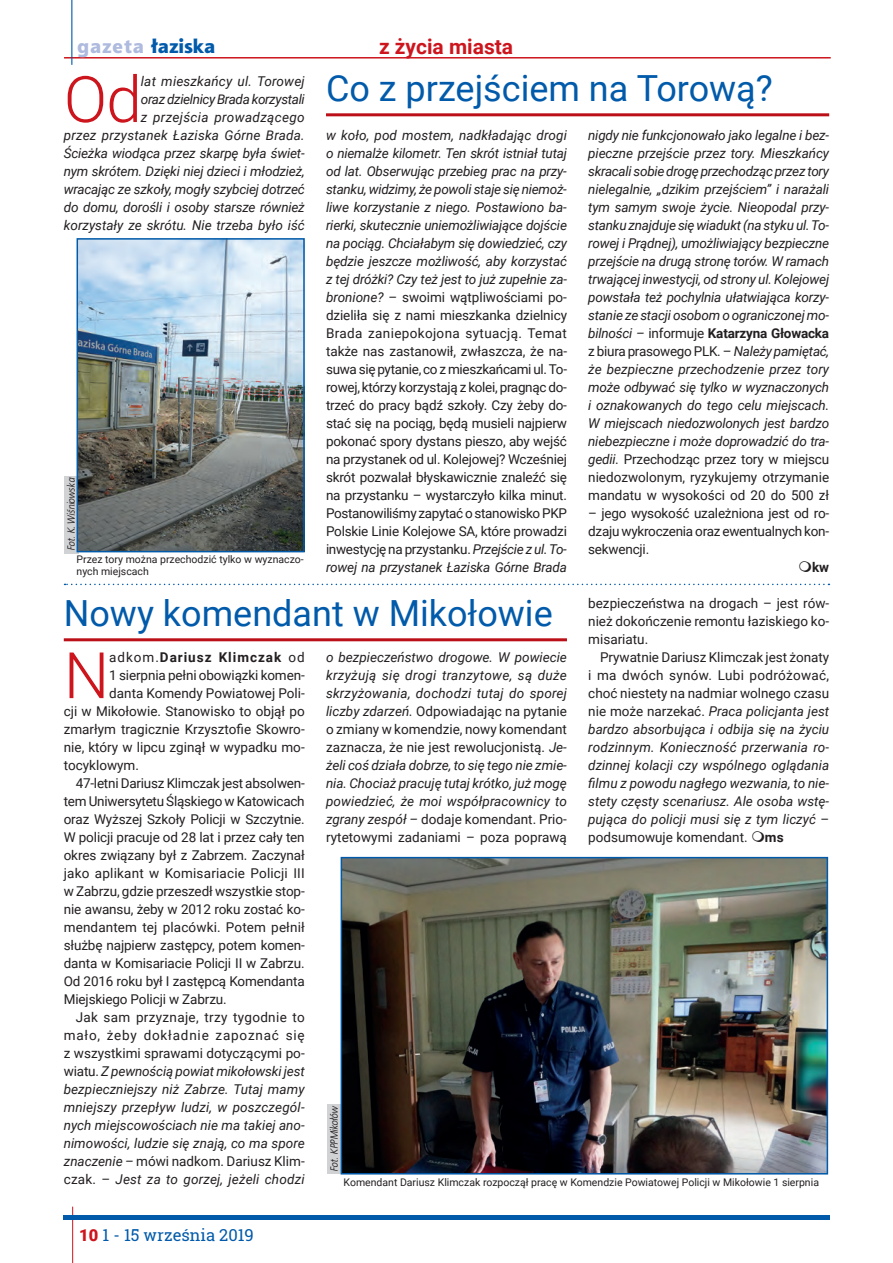
<style>
.page{position:relative;width:893px;height:1263px;background:#fff}
.page>*{position:absolute;margin:0;border:0;box-sizing:border-box;transform-origin:0 0}
.t1{font:300 64.2px "Roboto";color:#cd151d}
.t2{font:36px "Roboto";color:#015aaa}
.t3{font:700 21px "Roboto";color:#cd151d}
.t4{font:19.5px "Aerton EFN Black";color:#015aaa}
.t5{font:16.5px "Roboto Slab";color:#015aaa}
.t6{font:italic 13.5px/18px "Roboto";color:#231f20;text-align:justify}
.t7{font:13.5px/18px "Roboto";letter-spacing:-.01em;color:#231f20;text-align:justify}
.t8{font:13.5px "Roboto";letter-spacing:.015em;color:#231f20}
.t9{font:13.5px "Roboto";letter-spacing:.01em;color:#231f20}
.t10{font:13.5px "Roboto";letter-spacing:.025em;color:#231f20}
.t11{font:13.5px "Roboto";letter-spacing:.06em;color:#231f20}
.t12{font:700 13.5px "Roboto";letter-spacing:.07em;color:#231f20}
.t13{font:10.5px/12.6px "Roboto";color:#231f20}
.t14{font:italic 10.5px "Bureau EFN";color:#231f20}
.s1{color:#aebade}
.s2{font-style:italic}
.s3{font-style:normal}
.s4{font-weight:700;font-style:normal}
.s5{font-weight:400}
.s6{font-family:"Roboto";font-weight:900;color:#cd151d}
</style>
<div class="page">
<hr style="left:64px;top:57px;width:767px;height:2px;background:#cd151d">
<hr style="left:72px;top:1206px;width:1px;height:57px;background:#cd151d">
<hr style="left:71px;top:0;width:1px;height:65px;background:#015aaa">
<hr style="left:63px;top:1215px;width:766px;height:4px;background:#015aaa">
<div style="left:328px;top:1105px;width:14px;height:69px;background:#d1d2d4"></div>
<div style="left:65px;top:476px;width:14px;height:78px;background:#d1d2d4"></div>
<svg style="left:65px;top:584px;width:764px;height:1px"></svg>
<img style="left:344px;top:860px;width:481px;height:311px">
<div style="left:341px;top:857px;width:487px;height:317px;border:2px solid #015aaa"></div>
<img style="left:80px;top:241px;width:222px;height:308px">
<div style="left:77px;top:238px;width:228px;height:314px;border:2px solid #015aaa"></div>
<hr style="left:326px;top:113px;width:503px;height:3px;background:#bb1018">
<hr style="left:64px;top:638px;width:503px;height:3px;background:#bb1018">
<h3 class="t4" style="left:77px;top:38px;width:139px"><span class="s1">gazeta</span> łaziska</h3>
<h1 class="t1" style="left:64px;top:63px;width:80px">Od</h1>
<p class="t6" style="left:64px;top:72px;width:243px;text-align:right">lat mieszkańcy ul. Torowej<br>oraz dzielnicy Brada korzystali<br>z przejścia prowadzącego<br>przez przystanek Łaziska Górne Brada.<br>Ścieżka wiodąca przez skarpę była świet&shy;nym skrótem. Dzięki niej dzieci i młodzież, wracając ze szkoły, mogły szybciej dotrzeć do domu, dorośli i osoby starsze również korzystały ze skrótu. Nie trzeba było iść</p>
<p class="t14" style="left:67px;top:551px;width:75px;rotate:-90deg">Fot. K. Wiśniowska</p>
<p class="t13" style="left:77px;top:553px;width:229px">Przez tory można przechodzić tylko w wyznaczo&shy;nych miejscach</p>
<h3 class="t3" style="left:379px;top:35px;width:136px">z życia miasta</h3>
<h2 class="t2" style="left:326px;top:67px;width:448px">Co z przejściem na Torową?</h2>
<p class="t7" style="left:326px;top:126px;width:243px"><span class="s2">w koło, pod mostem, nadkładając drogi o niemalże kilometr. Ten skrót istniał tutaj od lat. Obserwując przebieg prac na przy&shy;stanku, widzimy, że powoli staje się niemoż&shy;liwe korzystanie z niego. Postawiono ba&shy;rierki, skutecznie uniemożliwiające dojście na pociąg. Chciałabym się dowiedzieć, czy będzie jeszcze możliwość, aby korzystać z tej dróżki? Czy też jest to już zupełnie za&shy;bronione?</span> – swoimi wątpliwościami po&shy;dzieliła się z nami mieszkanka dzielnicy Brada zaniepokojona sytuacją. Temat także nas zastanowił, zwłaszcza, że na&shy;suwa się pytanie, co z mieszkańcami ul. To&shy;rowej, którzy korzystają z kolei, pragnąc do&shy;trzeć do pracy bądź szkoły. Czy żeby do&shy;stać się na pociąg, będą musieli najpierw pokonać spory dystans pieszo, aby wejść na przystanek od ul. Kolejowej? Wcześniej skrót pozwalał błyskawicznie znaleźć się na przystanku – wystarczyło kilka minut.<br>Postanowiliśmy zapytać o stanowisko PKP Polskie Linie Kolejowe SA, które prowadzi inwestycję na przystanku. <span class="s2">Przejście z ul. To&shy;rowej na przystanek Łaziska Górne Brada</span></p>
<p class="t6" style="left:588px;top:126px;width:243px">nigdy nie funkcjonowało jako legalne i bez&shy;pieczne przejście przez tory. Mieszkańcy skracali sobie drogę przechodząc przez tory nielegalnie, „dzikim przejściem” i narażali tym samym swoje życie. Nieopodal przy&shy;stanku znajduje się wiadukt (na styku ul. To&shy;rowej i Prądnej), umożliwiający bezpieczne przejście na drugą stronę torów. W ramach trwającej inwestycji, od strony ul. Kolejowej powstała też pochylnia ułatwiająca korzy&shy;stanie ze stacji osobom o ograniczonej mo&shy;bilności – <span class="s3">informuje</span> <span class="s4">Katarzyna Głowacka </span><span class="s3">z biura prasowego PLK. –</span> Należy pamiętać, że bezpieczne przechodzenie przez tory może odbywać się tylko w wyznaczonych i oznakowanych do tego celu miejscach.<br>W miejscach niedozwolonych jest bardzo niebezpieczne i może doprowadzić do tra&shy;gedii. <span class="s3">Przechodząc przez tory w miejscu niedozwolonym, ryzykujemy otrzymanie mandatu w wysokości od 20 do 500 zł</span></p>
<p class="t7" style="left:588px;top:504px;width:242px">– jego wysokość uzależniona jest od ro&shy;dzaju wykroczenia oraz ewentualnych kon&shy;sekwencji.</p>
<p class="t12" style="left:812px;top:560px;width:19px">kw</p>
<p class="t7" style="left:588px;top:594px;width:242px">bezpieczeństwa na drogach – jest rów&shy;nież dokończenie remontu łaziskiego ko&shy;misariatu.</p>
<p class="t6" style="left:588px;top:648px;width:243px;text-indent:12px"><span class="s3">Prywatnie Dariusz Klimczak jest żonaty i ma dwóch synów. Lubi podróżować, choć niestety na nadmiar wolnego czasu nie może narzekać.</span> Praca policjanta jest bardzo absorbująca i odbija się na życiu rodzinnym. Konieczność przerwania ro&shy;dzinnej kolacji czy wspólnego oglądania filmu z powodu nagłego wezwania, to nie&shy;stety częsty scenariusz. Ale osoba wstę&shy;pująca do policji musi się z tym liczyć <span class="s3">– podsumowuje komendant.</span></p>
<h2 class="t2" style="left:64px;top:592px;width:490px">Nowy komendant w Mikołowie</h2>
<p class="t6" style="left:326px;top:648px;width:242px">o bezpieczeństwo drogowe. W powiecie krzyżują się drogi tranzytowe, są duże skrzyżowania, dochodzi tutaj do sporej liczby zdarzeń. <span class="s3">Odpowiadając na pytanie o zmiany w komendzie, nowy komendant zaznacza, że nie jest rewolucjonistą.</span> Je&shy;żeli coś działa dobrze, to się tego nie zmie&shy;nia. Chociaż pracuję tutaj krótko, już mogę powiedzieć, że moi współpracownicy to zgrany zespół – <span class="s3">dodaje komendant. Prio&shy;rytetowymi zadaniami – poza poprawą</span></p>
<h1 class="t1" style="left:64px;top:639px;width:47px">N</h1>
<p class="t12" style="left:109px;top:650px;width:197px"><span class="s5">adkom.</span>Dariusz Klimczak <span class="s5">od</span></p>
<p class="t7" style="left:109px;top:666px;width:197px">1 sierpnia pełni obowiązki komen-</p>
<p class="t7" style="left:109px;top:684px;width:197px">danta Komendy Powiatowej Poli-</p>
<p class="t7" style="left:64px;top:702px;width:242px">cji w Mikołowie. Stanowisko to objął po</p>
<p class="t7" style="left:64px;top:720px;width:242px">zmarłym tragicznie Krzysztofie Skowro-</p>
<p class="t7" style="left:64px;top:738px;width:242px">nie, który w lipcu zginął w wypadku mo-</p>
<p class="t7" style="left:64px;top:756px;width:77px">tocyklowym.</p>
<p class="t7" style="left:76px;top:774px;width:231px">47-letni Dariusz Klimczak jest absolwen-</p>
<p class="t7" style="left:64px;top:792px;width:242px">tem Uniwersytetu Śląskiego w Katowicach</p>
<p class="t7" style="left:64px;top:810px;width:242px">oraz Wyższej Szkoły Policji w Szczytnie.</p>
<p class="t7" style="left:64px;top:828px;width:242px">W policji pracuje od 28 lat i przez cały ten</p>
<p class="t7" style="left:64px;top:846px;width:242px">okres związany był z Zabrzem. Zaczynał</p>
<p class="t8" style="left:64px;top:865px;width:242px">jako aplikant w Komisariacie Policji III</p>
<p class="t7" style="left:64px;top:882px;width:242px">w Zabrzu, gdzie przeszedł wszystkie stop-</p>
<p class="t7" style="left:64px;top:900px;width:242px">nie awansu, żeby w 2012 roku zostać ko-</p>
<p class="t9" style="left:64px;top:919px;width:242px">mendantem tej placówki. Potem pełnił</p>
<p class="t7" style="left:64px;top:936px;width:242px">służbę najpierw zastępcy, potem komen-</p>
<p class="t7" style="left:64px;top:954px;width:242px">danta w Komisariacie Policji II w Zabrzu.</p>
<p class="t7" style="left:64px;top:972px;width:242px">Od 2016 roku był I zastępcą Komendanta</p>
<p class="t7" style="left:64px;top:990px;width:164px">Miejskiego Policji w Zabrzu.</p>
<p class="t10" style="left:76px;top:1010px;width:231px">Jak sam przyznaje, trzy tygodnie to</p>
<p class="t11" style="left:64px;top:1028px;width:242px">mało, żeby dokładnie zapoznać się</p>
<p class="t7" style="left:64px;top:1044px;width:242px">z wszystkimi sprawami dotyczącymi po-</p>
<p class="t6" style="left:64px;top:1062px;width:242px"><span class="s3">wiatu.</span> Z pewnością powiat mikołowski jest</p>
<p class="t6" style="left:64px;top:1080px;width:242px">bezpieczniejszy niż Zabrze. Tutaj mamy</p>
<p class="t6" style="left:64px;top:1098px;width:242px">mniejszy przepływ ludzi, w poszczegól-</p>
<p class="t6" style="left:64px;top:1116px;width:242px">nych miejscowościach nie ma takiej ano-</p>
<p class="t6" style="left:64px;top:1134px;width:242px">nimowości, ludzie się znają, co ma spore</p>
<p class="t7" style="left:64px;top:1152px;width:242px"><span class="s2">znaczenie –</span> mówi nadkom. Dariusz Klim-</p>
<p class="t6" style="left:64px;top:1170px;width:242px"><span class="s3">czak. –</span> Jest za to gorzej, jeżeli chodzi</p>
<p class="t12" style="left:765px;top:830px;width:20px">ms</p>
<p class="t14" style="left:330px;top:1172px;width:68px;rotate:-90deg">Fot. KPPMikołów</p>
<p class="t13" style="left:344px;top:1176px;width:477px">Komendant Dariusz Klimczak rozpoczął pracę w Komendzie Powiatowej Policji w Mikołowie 1 sierpnia</p>
<p class="t5" style="left:79px;top:1224px;width:176px"><span class="s6">10</span> 1 - 15 września 2019</p>
</div>
